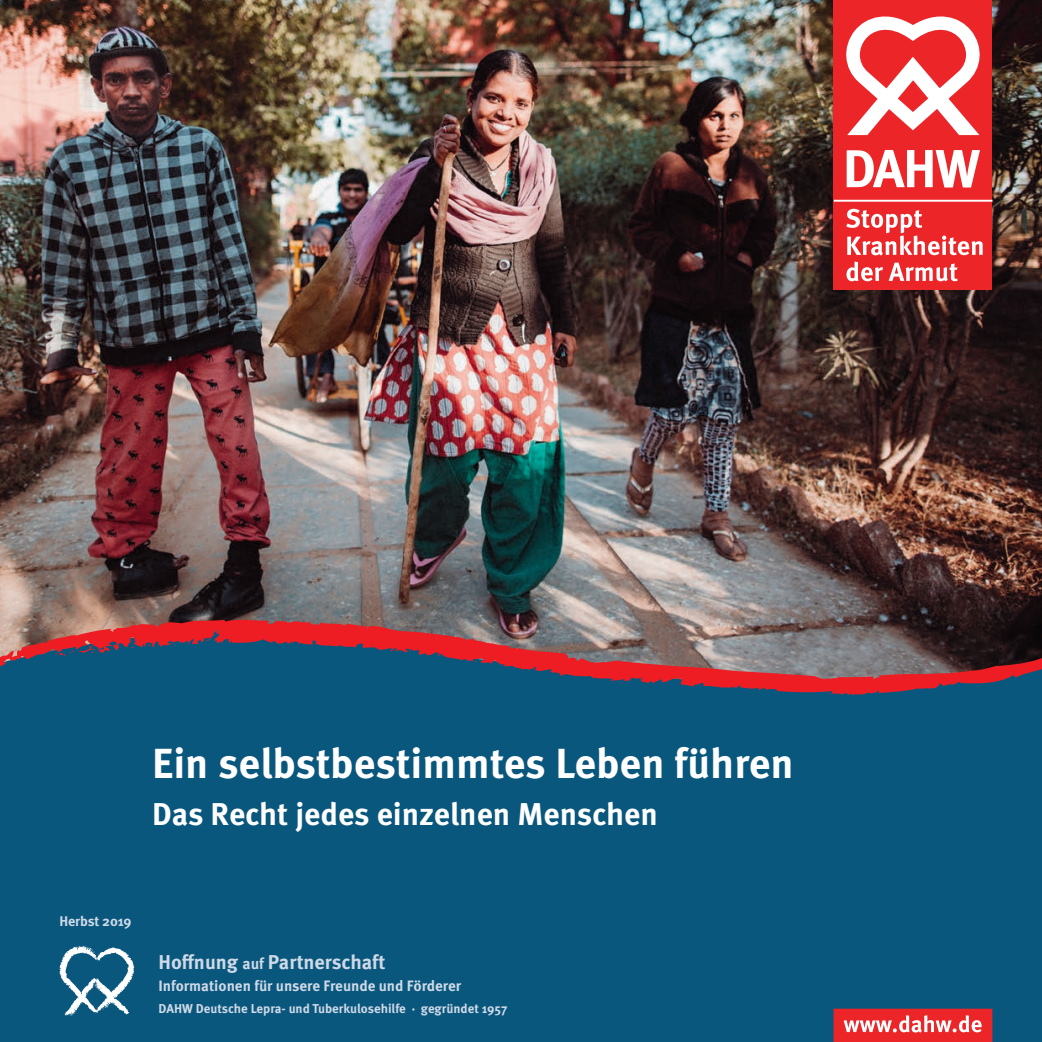
<style>
.page{position:relative;width:1042px;height:1042px;background:#fff}
.page>*{position:absolute;margin:0;border:0;box-sizing:border-box;transform-origin:0 0}
.t1{font:700 42px "Meta OT";color:#fff}
.t2{font:700 31.5px "Meta OT";color:#fff}
.t3{font:700 19.95px "Meta OT";color:#cfdae7}
.t4{font:700 15.05px "Meta OT";color:#cfdae7}
.t5{font:700 14px "Meta OT";letter-spacing:-.01em;color:#cfdae7}
.t6{font:700 12.78px "Meta OT";color:#cfdae7}
.s1{font-size:15.75px}
</style>
<div class="page">
<img style="left:0;top:0;width:1042px;height:620px">
<div style="left:0;top:696px;width:1042px;height:346px;background:#0a577e"></div>
<svg style="left:59px;top:945px;width:75px;height:71px"></svg>
<svg style="left:0;top:620px;width:1042px;height:76px;background:#655060"></svg>
<svg style="left:68px;top:650px;width:6px;height:3px"></svg>
<svg style="left:92px;top:649px;width:4px;height:4px"></svg>
<svg style="left:130px;top:646px;width:5px;height:3px"></svg>
<svg style="left:833px;top:1008px;width:159px;height:34px;background:#e94b4e"></svg>
<div style="left:833px;top:0;width:159px;height:201px;background:#ec2628"></div>
<svg style="left:846px;top:16px;width:134px;height:119px"></svg>
<svg style="left:846px;top:150px;width:134px;height:37px"></svg>
<div style="left:833px;top:201px;width:159px;height:88px;background:#ec2628"></div>
<hr style="left:834px;top:200px;width:158px;height:2px;background:#fff">
<svg style="left:846px;top:261px;width:111px;height:20px"></svg>
<svg style="left:846px;top:209px;width:136px;height:46px"></svg>
<h1 class="t1" style="left:152px;top:737px;width:643px">Ein selbstbestimmtes Leben führen</h1>
<h2 class="t2" style="left:152px;top:794px;width:507px">Das Recht jedes einzelnen Menschen</h2>
<p class="t5" style="left:60px;top:912px;width:74px">Herbst 2019</p>
<h3 class="t3" style="left:158px;top:949px;width:228px">Hoffnung <span class="s1">auf</span> Partnerschaft</h3>
<p class="t4" style="left:158px;top:976px;width:304px">Informationen für unsere Freunde und Förderer</p>
<p class="t6" style="left:158px;top:1001px;width:350px">DAHW Deutsche Lepra- und Tuberkulosehilfe · gegründet 1957</p>
</div>
